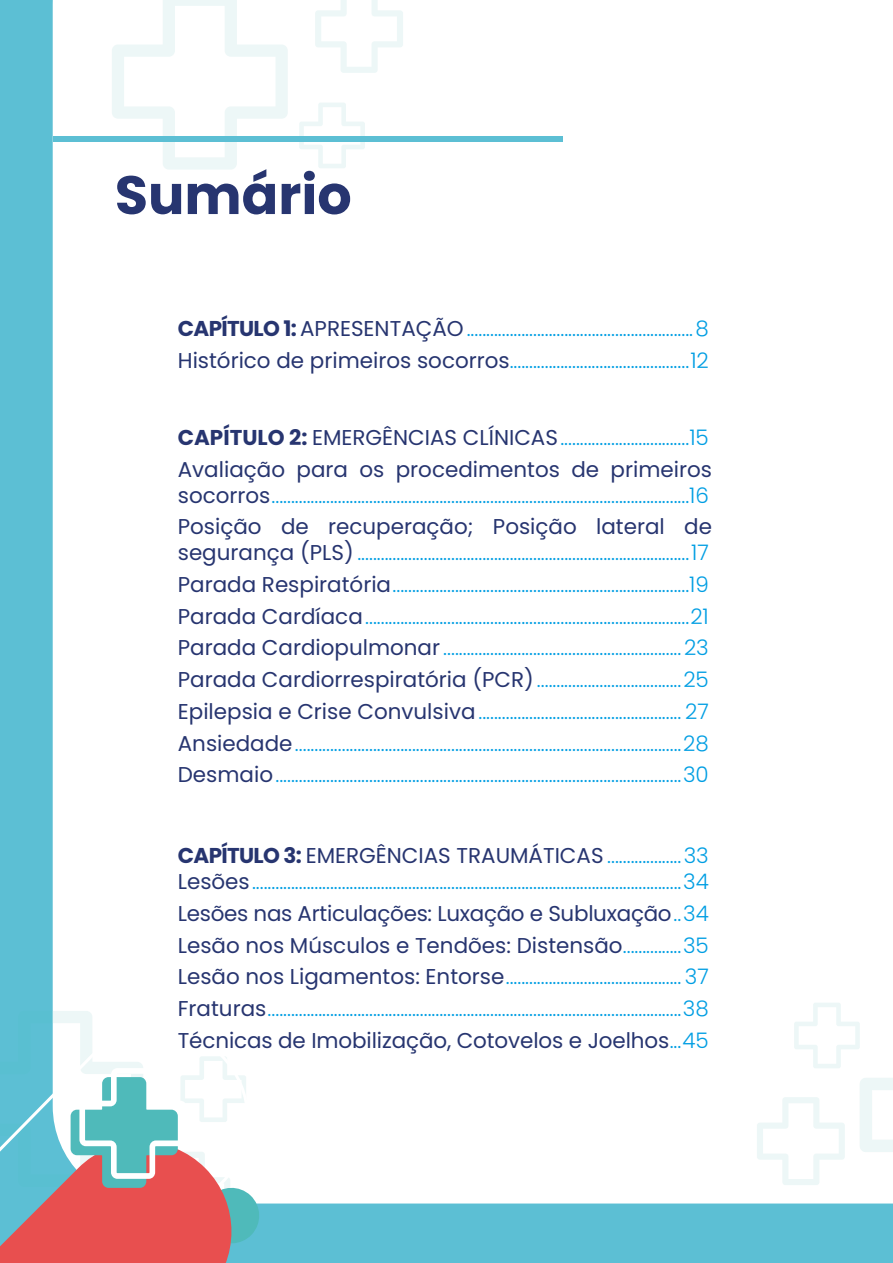
<style>
.page{position:relative;width:893px;height:1263px;background:#5cbfd4}
.page>*{position:absolute;margin:0;border:0;box-sizing:border-box;transform-origin:0 0}
.t1{font:700 54px "Poppins";color:#273570}
.t2{font:300 21.45px/31.8px "Poppins";color:#009ee3;text-align:right}
.t3{font:21.45px/31.8px "Poppins";color:#273570;text-align:right}
.t4{font:700 21.45px "Poppins";letter-spacing:-.03em;color:#273570}
.t5{font:700 21.45px "Poppins";color:#273570}
.s1{font-weight:700;color:#273570}
.s2{font-weight:400;color:#273570}
.s3{font-weight:400}
.s4{font-weight:300;color:#009ee3}
</style>
<div class="page">
<div style="left:53px;top:0;width:704px;height:1203px;background:#fff"></div>
<svg style="left:375px;top:1137px;width:21px;height:22px"></svg>
<svg style="left:112px;top:0;width:176px;height:170px;background:#fafcfc"></svg>
<svg style="left:315px;top:0;width:88px;height:73px;background:#fafcfc"></svg>
<svg style="left:299px;top:103px;width:66px;height:65px;background:#fafcfc"></svg>
<div style="left:53px;top:136px;width:509px;height:6px;background:#5cbfd4"></div>
<svg style="left:0;top:1011px;width:262px;height:252px"></svg>
<div style="left:757px;top:0;width:136px;height:1203px;background:#fff"></div>
<h1 class="t1" style="left:115px;top:164px;width:238px">Sumário</h1>
<p class="t4" style="left:178px;top:316px;width:64px">Capítulo</p>
<p class="t2" style="left:178px;top:313px;width:532px"><span class="s1">1:</span> <span class="s2">Apre sentação</span> ..........................................................8<br><span class="s2">Histórico de primeiros socorros</span>..............................................12</p>
<p class="t5" style="left:178px;top:425px;width:160px">CAPÍTULO 2: <span class="s3">Emer</span></p>
<p class="t3" style="left:178px;top:422px;width:536px">gências Clínicas<span class="s4">.................................15<br></span>Avaliação para os procedimentos de primeiros</p>
<p class="t2" style="left:178px;top:479px;width:536px;text-align:left"><span class="s2">socorros</span>...........................................................................................................16<br><span class="s2">Posição de recuperação; Posição lateral de</span></p>
<p class="t2" style="left:178px;top:537px;width:532px;text-align:justify"><span class="s2">segurança (PLS)</span> .....................................................................................17<br><span class="s2">Parada Respiratória</span>............................................................................19<br><span class="s2">Parada Cardíaca</span>...................................................................................21<br><span class="s2">Parada Cardiopulmonar</span>.............................................................23<br><span class="s2">Parada Cardiorrespiratória (Pcr)</span> .....................................25<br><span class="s2">Epilepsia e Crise Convulsiva</span>.................................................... 27<br><span class="s2">Ansiedade</span>...................................................................................................28<br><span class="s2">Desmaio</span>........................................................................................................30</p>
<p class="t4" style="left:178px;top:843px;width:154px">CAPÍTULO 3: <span class="s3">Emer</span></p>
<p class="t3" style="left:359px;top:840px;width:125px">gências Traum</p>
<p class="t3" style="left:529px;top:840px;width:28px">ática</p>
<p class="t2" style="left:178px;top:843px;width:532px;line-height:25.8px"><span class="s2">s</span> ...................33<br><span class="s2">Lesões</span>..............................................................................................................34</p>
<p class="t2" style="left:178px;top:897px;width:532px;text-align:justify"><span class="s2">Lesões nas Articulações: Luxação e Subluxação</span>..34<br><span class="s2">Lesão nos Músculos e Tendões: Distensão</span>...............35<br><span class="s2">Lesão nos Ligamentos: Entorse</span>............................................. 37<br><span class="s2">Fraturas</span>..........................................................................................................38<br><span class="s2">Técnicas de Imobilização, Cotovelos e Joelhos</span>...45</p>
</div>
